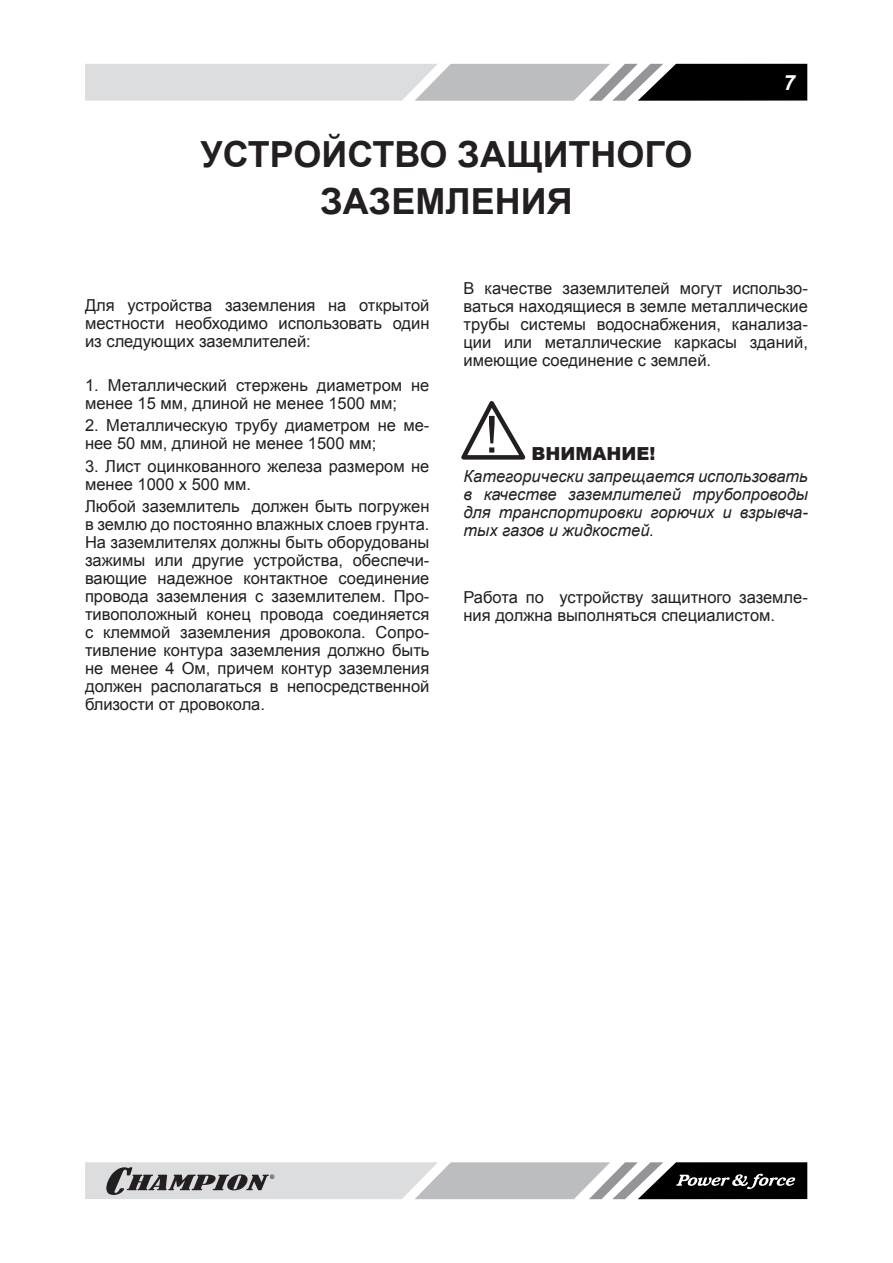
<style>
.page{position:relative;width:893px;height:1263px;background:#fff}
.page>*{position:absolute;margin:0;border:0;box-sizing:border-box;transform-origin:0 0}
.Заголовок_1{font:700 36px "Arial";color:#231f20}
.t1{font:italic 700 21px "Arial";color:#fff}
.Текст_основной{font:900 18px "Arial";color:#231f20}
.Текст_основной-2{font:16.5px/18px "Arial";color:#231f20}
.Текст_основной-3{font:italic 16.5px/18px "Arial";color:#231f20;text-align:justify}
</style>
<div class="page">
<svg style="left:85px;top:64px;width:722px;height:37px;background:#a8a8aa"></svg>
<svg style="left:85px;top:1162px;width:722px;height:37px;background:#a1a2a3"></svg>
<svg style="left:461px;top:401px;width:65px;height:59px"></svg>
<p class="Заголовок_1" style="left:200px;top:130px;width:494px">УСТРОЙСТВО ЗАЩИТНОГО</p>
<p class="Заголовок_1" style="left:320px;top:177px;width:254px">ЗАЗЕМЛЕНИЯ</p>
<p class="t1" style="left:783px;top:68px;width:13px">7</p>
<p class="Текст_основной-2" style="left:85px;top:296px;width:346px;text-align:justify">Для устройства заземления на открытой местности необходимо использовать один из следующих заземлителей:</p>
<p class="Текст_основной-2" style="left:85px;top:377px;width:346px">1. Металлический стержень диаметром не менее 15 мм, длиной не менее 1500 мм;</p>
<p class="Текст_основной-2" style="left:85px;top:417px;width:346px">2. Металлическую трубу диаметром не ме&shy;нее 50 мм, длиной не менее 1500 мм;</p>
<p class="Текст_основной-2" style="left:85px;top:457px;width:346px">3. Лист оцинкованного железа размером не менее 1000 х 500 мм.</p>
<p class="Текст_основной-2" style="left:85px;top:497px;width:346px;text-align:justify">Любой заземлитель должен быть погружен в землю до постоянно влажных слоев грунта.<br>На заземлителях должны быть оборудованы зажимы или другие устройства, обеспечи&shy;вающие надежное контактное соединение провода заземления с заземлителем. Про&shy;тивоположный конец провода соединяется с клеммой заземления дровокола. Сопро&shy;тивление контура заземления должно быть не менее 4 Ом, причем контур заземления должен располагаться в непосредственной близости от дровокола.</p>
<p class="Текст_основной-2" style="left:463px;top:279px;width:346px;text-align:justify">В качестве заземлителей могут использо&shy;ваться находящиеся в земле металлические трубы системы водоснабжения, канализа&shy;ции или металлические каркасы зданий, имеющие соединение с землей.</p>
<p class="Текст_основной" style="left:532px;top:440px;width:125px">ВНИМАНИЕ!</p>
<p class="Текст_основной-3" style="left:463px;top:467px;width:346px">Категорически запрещается использовать в качестве заземлителей трубопроводы для транспортировки горючих и взрывча&shy;тых газов и жидкостей.</p>
<p class="Текст_основной-2" style="left:463px;top:588px;width:346px">Работа по устройству защитного заземле&shy;ния должна выполняться специалистом.</p>
</div>
